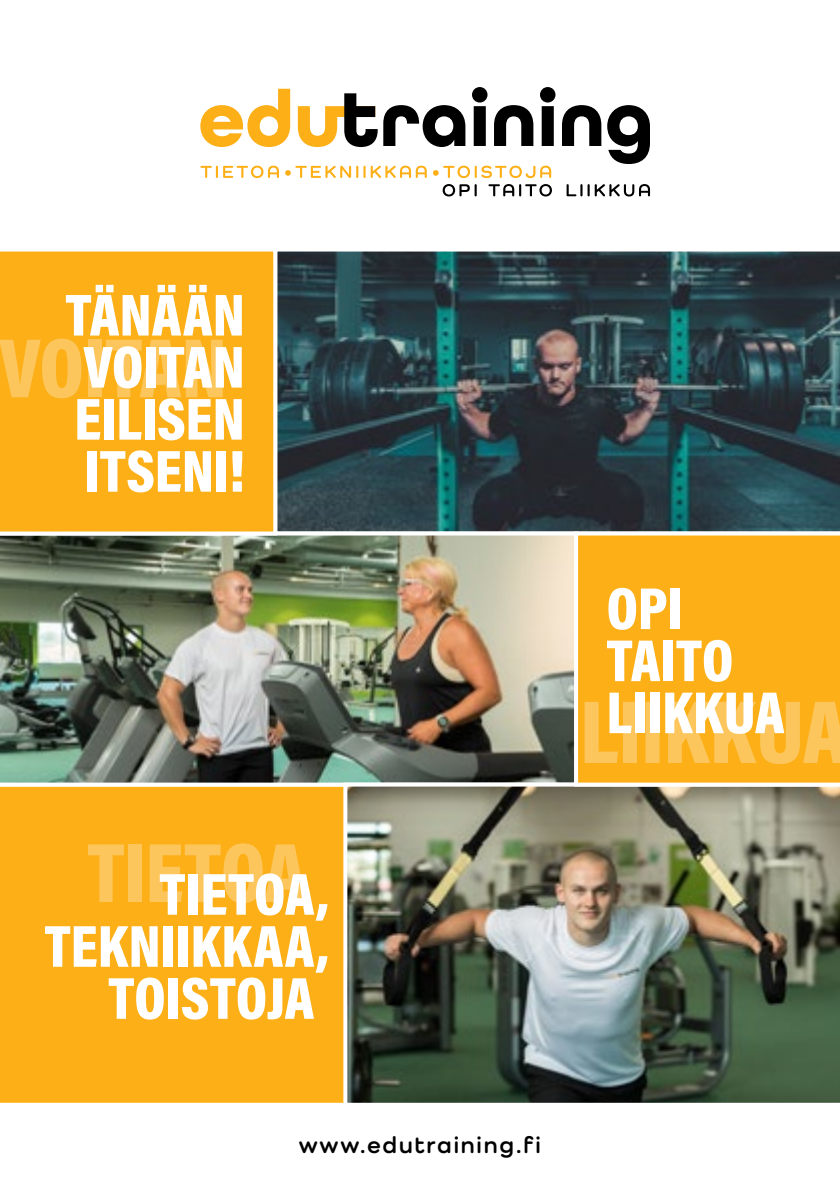
<style>
.page{position:relative;width:840px;height:1191px;background:#fff}
.page>*{position:absolute;margin:0;border:0;box-sizing:border-box;transform-origin:0 0}
.t1{font:900 85.2px "Acumin Pro Cond";letter-spacing:-.01em;color:#fff}
.t2{font:900 60px/52px "Acumin Pro Cond";letter-spacing:-.005em;color:#fff;text-align:right}
.t3{font:700 24px "Como";letter-spacing:.075em;color:#000}
</style>
<div class="page">
<svg style="left:442px;top:184px;width:207px;height:12px"></svg>
<svg style="left:200px;top:87px;width:449px;height:91px"></svg>
<div style="left:0;top:786px;width:343px;height:317px;background:#fcaf17"></div>
<svg style="left:277px;top:251px;width:562px;height:280px;background:#2c4349"></svg>
<img style="left:0;top:531px;width:573px;height:252px">
<img style="left:343px;top:782px;width:496px;height:321px">
<div style="left:0;top:251px;width:277px;height:284px;background:#fcaf17"></div>
<svg style="left:573px;top:531px;width:266px;height:255px;background:#fbb325"></svg>
<svg style="left:584px;top:702px;width:255px;height:62px;background:#fcbc40"></svg>
<p class="t2" style="left:65px;top:287px;width:181px;text-align:justify">TÄNÄÄN VOITAN EILISEN ITSENI!</p>
<h1 class="t1" style="left:-1px;top:312px;width:229px">VOITAN</h1>
<h1 class="t1" style="left:87px;top:817px;width:220px">TIETOA</h1>
<p class="t2" style="left:44px;top:866px;width:286px">TIETOA,<br>TEKNIIKKAA,<br>TOISTOJA</p>
<p class="t3" style="left:299px;top:1130px;width:243px">www.edutraining.fi</p>
<p class="t2" style="left:606px;top:581px;width:179px;text-align:left">OPI<br>TAITO<br>LIIKKUA</p>
</div>
